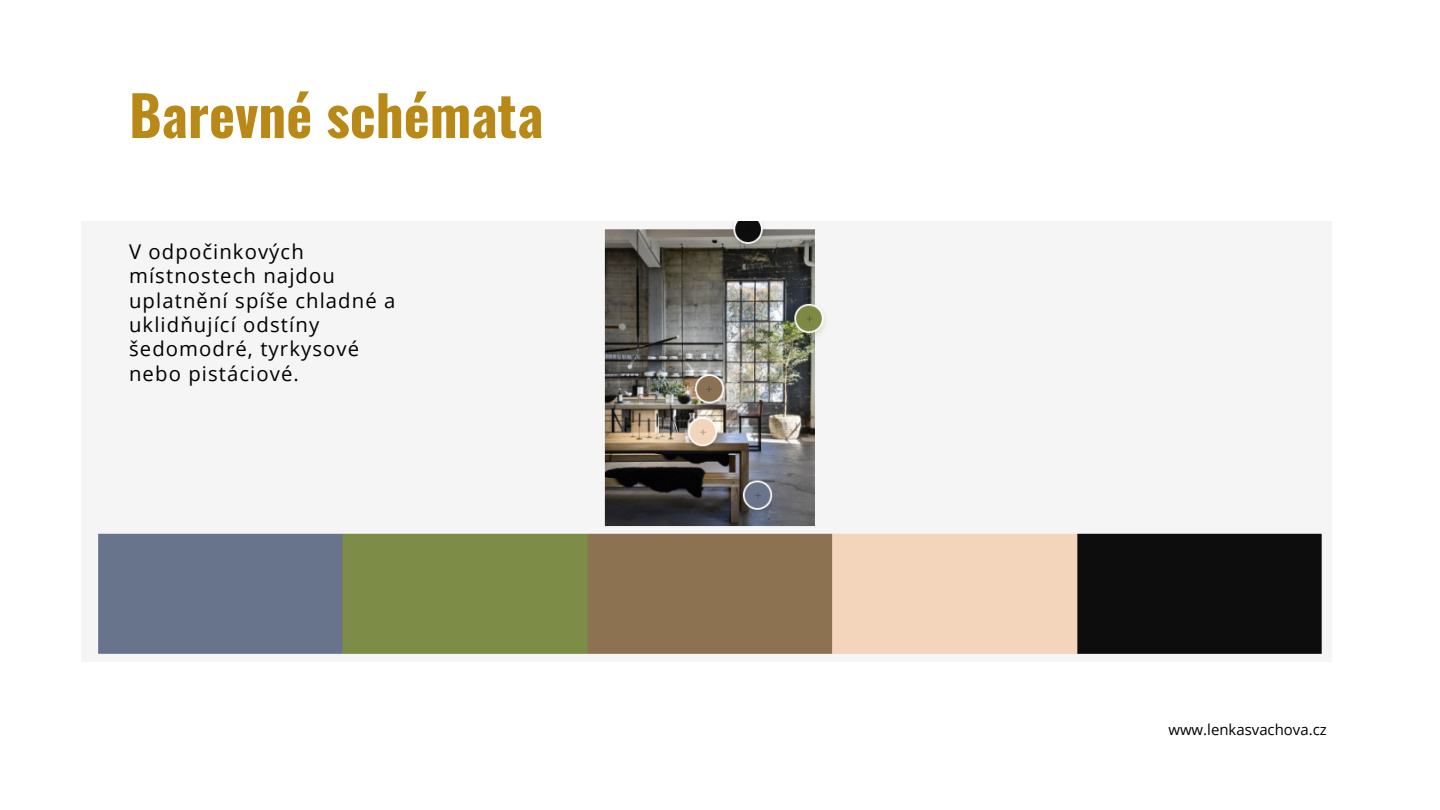
<style>
.page{position:relative;width:1440px;height:810px;background:#fff}
.page>*{position:absolute;margin:0;border:0;box-sizing:border-box;transform-origin:0 0}
.t1{font:700 55.2px "Oswald";color:#b88917}
.t2{font:20.3px/24.3px "Open Sans";letter-spacing:.055em;color:#010101}
.t3{font:14.9px "Open Sans";color:#000}
</style>
<div class="page">
<img style="left:98px;top:221px;width:1224px;height:433px">
<p class="t1" style="left:129px;top:72px;width:416px">Barevné schémata</p>
<p class="t2" style="left:129px;top:239px;width:268px">V odpočinkových místnostech najdou uplatnění spíše chladné a uklidňující odstíny šedomodré, tyrkysové nebo pistáciové.</p>
<p class="t3" style="left:1168px;top:719px;width:160px">www.lenkasvachova.cz</p>
</div>
